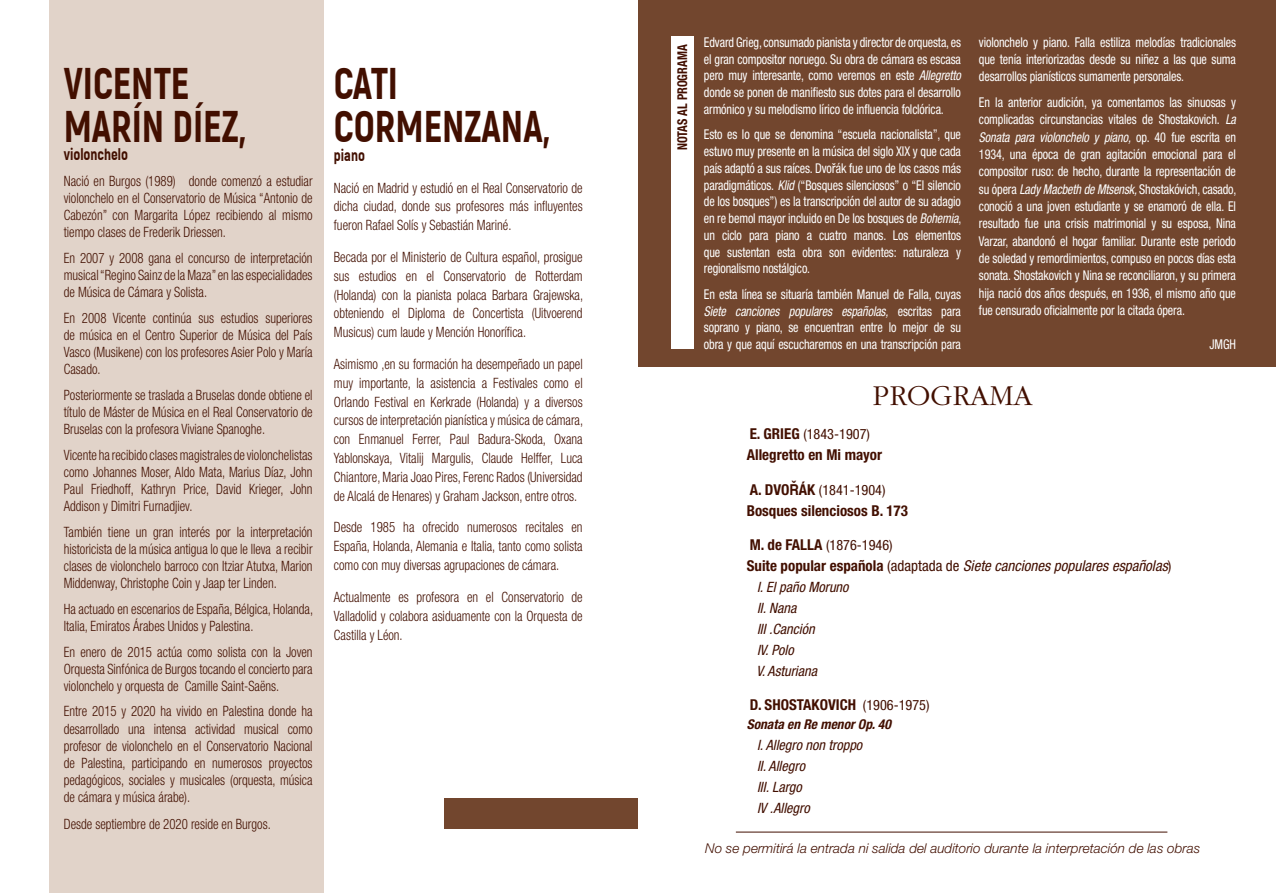
<style>
.page{position:relative;width:1276px;height:893px;background:#fff}
.page>*{position:absolute;margin:0;border:0;box-sizing:border-box;transform-origin:0 0}
.t1{font:800 44.25px/42.6px "Akrobat";color:#420f00;scale:.9 1}
.t2{font:300 30px "Garamond";color:#420f00}
.t3{font:800 16.5px "Akrobat";color:#420f00;scale:.9 1}
.t4{font:700 condensed 15px "Helvetica Neue";color:#420f00}
.t5{font:italic condensed 15px "Helvetica Neue";color:#420f00}
.t6{font:300 condensed 14.25px/17.1px "Helvetica Neue";color:#420f00;text-align:justify;scale:.9 1}
.t7{font:italic condensed 14.25px/21px "Helvetica Neue";color:#420f00}
.t8{font:condensed 14.25px "Helvetica Neue";color:#420f00}
.t9{font:condensed 13.5px/16.8px "Helvetica Neue";letter-spacing:-.01em;color:#fff;text-align:justify;scale:.9 1}
.t10{font:italic 300 13.5px "Helvetica Neue";color:#420f00}
.t11{font:italic 700 condensed 13.5px "Helvetica Neue";color:#420f00}
.t12{font:700 condensed 13.5px "Helvetica Neue";color:#420f00;scale:.9 1}
.s1{font-style:italic}
.s2{font-family:"Helvetica";font-stretch:normal}
.s3{font-weight:700;font-size:15px}
.s4{font-family:"Helvetica";font-weight:700;font-stretch:normal;font-size:15px}
.s5{font-weight:700;font-style:normal}
.s6{font-style:normal}
.s7{font-weight:400;font-size:14.25px}
</style>
<div class="page">
<div style="left:49px;top:0;width:274px;height:893px;background:#e1d3c9"></div>
<div style="left:638px;top:0;width:638px;height:366px;background:#72462e"></div>
<div style="left:445px;top:798px;width:193px;height:31px;background:#72462e"></div>
<div style="left:671px;top:36px;width:23px;height:313px;background:#fff"></div>
<hr style="left:736px;top:832px;width:431px;height:1px;background:#420f00">
<p class="t1" style="left:64px;top:62px;width:204px">VICENTE<br>MARÍN DÍEZ,</p>
<p class="t3" style="left:64px;top:145px;width:73px">violonchelo</p>
<p class="t6" style="left:64px;top:172px;width:278px">Nació en Burgos (1989) donde comenzó a estudiar violonchelo en el Conservatorio de Música “Antonio de Cabezón” con Margarita López recibiendo al mismo tiempo clases de Frederik Driessen.</p>
<p class="t6" style="left:64px;top:249px;width:278px">En 2007 y 2008 gana el concurso de interpretación musical “Regino Sainz de la Maza” en las especialidades de Música de Cámara y Solista.</p>
<p class="t6" style="left:64px;top:309px;width:278px">En 2008 Vicente continúa sus estudios superiores de música en el Centro Superior de Música del País Vasco (Musikene) con los profesores Asier Polo y María Casado.</p>
<p class="t6" style="left:64px;top:386px;width:278px">Posteriormente se traslada a Bruselas donde obtiene el título de Máster de Música en el Real Conservatorio de Bruselas con la profesora Viviane Spanoghe.</p>
<p class="t6" style="left:64px;top:446px;width:278px">Vicente ha recibido clases magistrales de violonchelistas como Johannes Moser, Aldo Mata, Marius Díaz, John Paul Friedhoff, Kathryn Price, David Krieger, John Addison y Dimitri Furnadjiev.</p>
<p class="t6" style="left:64px;top:523px;width:278px">También tiene un gran interés por la interpretación historicista de la música antigua lo que le lleva a recibir clases de violonchelo barroco con Itziar Atutxa, Marion Middenway, Christophe Coin y Jaap ter Linden.</p>
<p class="t6" style="left:64px;top:600px;width:278px">Ha actuado en escenarios de España, Bélgica, Holanda,<br>Italia, Emiratos Árabes Unidos y Palestina.</p>
<p class="t6" style="left:64px;top:643px;width:278px">En enero de 2015 actúa como solista con la Joven Orquesta Sinfónica de Burgos tocando el concierto para violonchelo y orquesta de Camille Saint-Saëns.</p>
<p class="t6" style="left:64px;top:703px;width:278px">Entre 2015 y 2020 ha vivido en Palestina donde ha desarrollado una intensa actividad musical como profesor de violonchelo en el Conservatorio Nacional de Palestina, participando en numerosos proyectos pedagógicos, sociales y musicales (orquesta, música de cámara y música árabe).</p>
<p class="t6" style="left:64px;top:815px;width:231px">Desde septiembre de 2020 reside en Burgos.</p>
<p class="t1" style="left:334px;top:62px;width:241px">CATI<br>CORMENZANA,</p>
<p class="t3" style="left:334px;top:146px;width:36px">piano</p>
<p class="t6" style="left:334px;top:178px;width:278px;line-height:18.9px">Nació en Madrid y estudió en el Real Conservatorio de dicha ciudad, donde sus profesores más influyentes fueron Rafael Solís y Sebastián Mariné.</p>
<p class="t6" style="left:334px;top:247px;width:278px;line-height:18.9px">Becada por el Ministerio de Cultura español, prosigue sus estudios en el Conservatorio de Rotterdam (Holanda) con la pianista polaca Barbara Grajewska, obteniendo el Diploma de Concertista (Uitvoerend Musicus) cum laude y Mención Honorífica.</p>
<p class="t6" style="left:334px;top:354px;width:278px;line-height:18.9px">Asimismo ,en su formación ha desempeñado un papel muy importante, la asistencia a Festivales como el Orlando Festival en Kerkrade (Holanda) y a diversos cursos de interpretación pianística y música de cámara, con Enmanuel Ferrer, Paul Badura-Skoda, Oxana Yablonskaya, Vitalij Margulis, Claude Helffer, Luca Chiantore, Maria Joao Pires, Ferenc Rados (Universidad de Alcalá de Henares) y Graham Jackson, entre otros.</p>
<p class="t6" style="left:334px;top:518px;width:278px;line-height:18.9px">Desde 1985 ha ofrecido numerosos recitales en España, Holanda, Alemania e Italia, tanto como solista como con muy diversas agrupaciones de cámara.</p>
<p class="t6" style="left:334px;top:587px;width:278px;line-height:18.9px">Actualmente es profesora en el Conservatorio de Valladolid y colabora asiduamente con la Orquesta de Castilla y Léon.</p>
<p class="t12" style="left:674px;top:150px;width:119px;rotate:-90deg">NOTAS AL PROGRAMA</p>
<p class="t9" style="left:979px;top:33px;width:287px;line-height:17.2px">violonchelo y piano. Falla estiliza melodías tradicionales que tenía interiorizadas desde su niñez a las que suma desarrollos pianísticos sumamente personales.</p>
<p class="t9" style="left:979px;top:94px;width:288px;line-height:17.2px">En la anterior audición, ya comentamos las sinuosas y complicadas circunstancias vitales de Shostakovich. <span class="s1">La Sonata para violonchelo y piano,</span> op. 40 fue escrita en 1934, una época de gran agitación emocional para el compositor ruso: de hecho, durante la representación de su ópera <span class="s1">Lady Macbeth de Mtsensk,</span> Shostakóvich, casado, conoció a una joven estudiante y se enamoró de ella. El resultado fue una crisis matrimonial y su esposa, Nina Varzar, abandonó el hogar familiar. Durante este periodo de soledad y remordimientos, compuso en pocos días esta sonata. Shostakovich y Nina se reconciliaron, y su primera hija nació dos años después, en 1936, el mismo año que fue censurado oficialmente por la citada ópera.</p>
<p class="t9" style="left:1209px;top:336px;width:31px">JMGH</p>
<p class="t2" style="left:873px;top:380px;width:161px">PRO GRAMA</p>
<p class="t9" style="left:704px;top:34px;width:287px">Edvard Grieg, consumado pianista y director de orquesta, es el gran compositor noruego. Su obra de cámara es escasa pero muy interesante, como veremos en este <span class="s1">Allegretto </span>donde se ponen de manifiesto sus dotes para el desarrollo armónico y su melodismo lírico de influencia folclórica.</p>
<p class="t9" style="left:704px;top:126px;width:288px">Esto es lo que se denomina “escuela nacionalista”, que estuvo muy presente en la música del siglo XIX y que cada país adaptó a sus raíces. Dvo<span class="s2">ř</span>ák fue uno de los casos más paradigmáticos. <span class="s1">Klid</span> (“Bosques silenciosos” o “El silencio de los bosques”) es la transcripción del autor de su adagio en re bemol mayor incluido en De los bosques de <span class="s1">Bohemia</span>, un ciclo para piano a cuatro manos. Los elementos que sustentan esta obra son evidentes: naturaleza y regionalismo nostálgico.</p>
<p class="t9" style="left:704px;top:285px;width:287px">En esta línea se situaría también Manuel de Falla, cuyas <span class="s1">Siete canciones populares españolas,</span> escritas para soprano y piano, se encuentran entre lo mejor de su obra y que aquí escucharemos en una transcripción para</p>
<p class="t8" style="left:750px;top:426px;width:122px"><span class="s3">E. GRIEG</span> (1843-1907)</p>
<p class="t4" style="left:747px;top:446px;width:137px">Allegretto en Mi mayor</p>
<p class="t8" style="left:750px;top:481px;width:137px"><span class="s3">A. DVO</span><span class="s4">Ř</span><span class="s3">ÁK</span> (1841-1904)</p>
<p class="t4" style="left:747px;top:501px;width:163px">Bosques silenciosos B. 173</p>
<p class="t8" style="left:750px;top:537px;width:144px"><span class="s3">M. de FALLA</span> (1876-1946)</p>
<p class="t5" style="left:747px;top:557px;width:426px"><span class="s5">Suite popular española</span> <span class="s6">(adaptada de</span> Siete canciones populares españolas<span class="s6">)</span></p>
<p class="t7" style="left:756px;top:576px;width:94px">I. El paño Moruno<br>II. Nana<br>III .Canción<br>IV. Polo<br>V. Asturiana</p>
<p class="t4" style="left:750px;top:695px;width:181px">D. SHOSTAKOVICH <span class="s7">(1906-1975)</span></p>
<p class="t11" style="left:747px;top:716px;width:146px">Sonata en Re menor Op. 40</p>
<p class="t7" style="left:757px;top:735px;width:107px">I. Allegro non troppo<br>II. Allegro<br>III. Largo<br>IV .Allegro</p>
<p class="t10" style="left:705px;top:840px;width:496px">No se permitirá la entrada ni salida del auditorio durante la interpretación de las obras</p>
</div>
